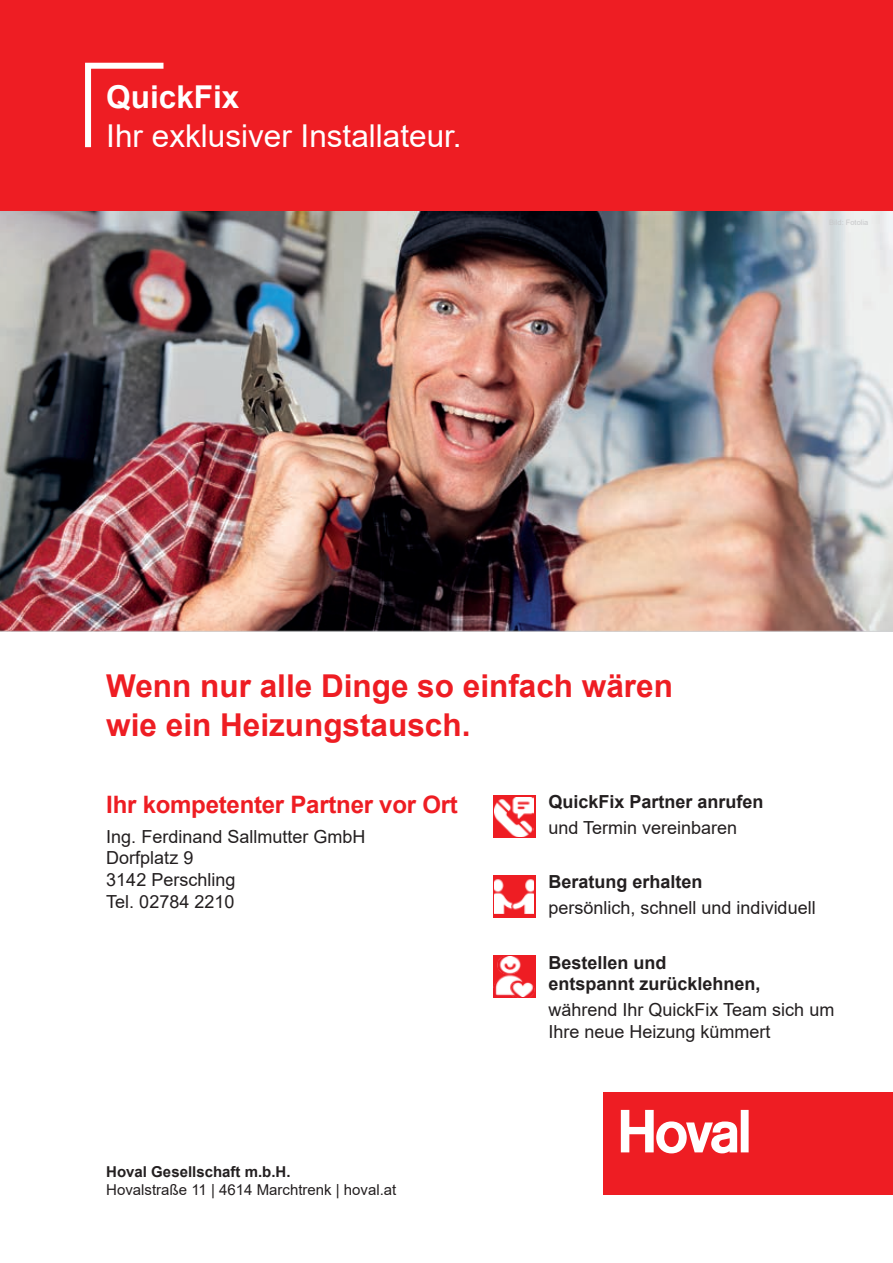
<style>
.page{position:relative;width:893px;height:1263px;background:#fff}
.page>*{position:absolute;margin:0;border:0;box-sizing:border-box;transform-origin:0 0}
.Auszeichnung{font:700 31.5px/39px "Arial";color:#ee1d23}
.t1{font:31.5px "Arial";color:#fff}
.t2{font:700 31.5px "Arial";color:#fff}
.Auszeichnung-2{font:700 24px "Arial";letter-spacing:-.01em;color:#ee1d23}
.Auszeichnung-3{font:18px/21.6px "Arial";color:#231f20}
.Auszeichnung-4{font:700 18px/21.6px "Arial";color:#231f20}
.t3{font:15px "Arial";color:#231f20}
.Continuos_text{font:700 15px "Arial";color:#231f20}
.t4{font:7.5px "Arial";color:#c7c8ca}
</style>
<div class="page">
<div style="left:604px;top:1093px;width:289px;height:102px;background:#ee1d23"></div>
<svg style="left:621px;top:1110px;width:128px;height:43px"></svg>
<img style="left:0;top:210px;width:893px;height:421px">
<div style="left:0;top:0;width:893px;height:210px;background:#ee1d23"></div>
<svg style="left:85px;top:62px;width:79px;height:86px"></svg>
<div style="left:493px;top:795px;width:43px;height:43px;background:#ee1d23"></div>
<img style="left:495px;top:797px;width:39px;height:39px">
<div style="left:493px;top:875px;width:43px;height:43px;background:#ee1d23"></div>
<img style="left:495px;top:879px;width:39px;height:35px">
<img style="left:493px;top:955px;width:43px;height:43px">
<img style="left:496px;top:957px;width:38px;height:40px">
<p class="t2" style="left:106px;top:75px;width:135px">QuickFix</p>
<p class="t1" style="left:106px;top:114px;width:357px">Ihr exklusiver Installateur.</p>
<p class="t4" style="left:829px;top:218px;width:41px">Bild: Fotolia</p>
<p class="Auszeichnung" style="left:106px;top:667px;width:568px">Wenn nur alle Dinge so einfach wären wie ein Heizungstausch.</p>
<p class="Auszeichnung-2" style="left:106px;top:787px;width:353px">Ihr kompetenter Partner vor Ort</p>
<p class="Auszeichnung-3" style="left:106px;top:825px;width:261px">Ing. Ferdinand Sallmutter GmbH</p>
<p class="Auszeichnung-3" style="left:106px;top:847px;width:89px">Dorfplatz 9</p>
<p class="Auszeichnung-3" style="left:106px;top:869px;width:131px">3142 Perschling</p>
<p class="Auszeichnung-3" style="left:106px;top:890px;width:130px">Tel. 02784 2210</p>
<p class="Continuos_text" style="left:106px;top:1161px;width:186px">Hoval Gesellschaft m.b.H.</p>
<p class="t3" style="left:106px;top:1179px;width:292px">Hovalstraße 11 | 4614 Marchtrenk | hoval.at</p>
<p class="Auszeichnung-4" style="left:549px;top:791px;width:217px">QuickFix Partner anrufen</p>
<p class="Auszeichnung-3" style="left:549px;top:817px;width:190px">und Termin vereinbaren</p>
<p class="Auszeichnung-4" style="left:549px;top:871px;width:156px">Beratung erhalten</p>
<p class="Auszeichnung-3" style="left:549px;top:897px;width:269px">persönlich, schnell und individuell</p>
<p class="Auszeichnung-4" style="left:549px;top:951px;width:214px">Bestellen und<br>entspannt zurücklehnen,</p>
<p class="Auszeichnung-3" style="left:549px;top:999px;width:287px">während Ihr QuickFix Team sich um<br>Ihre neue Heizung kümmert</p>
</div>
